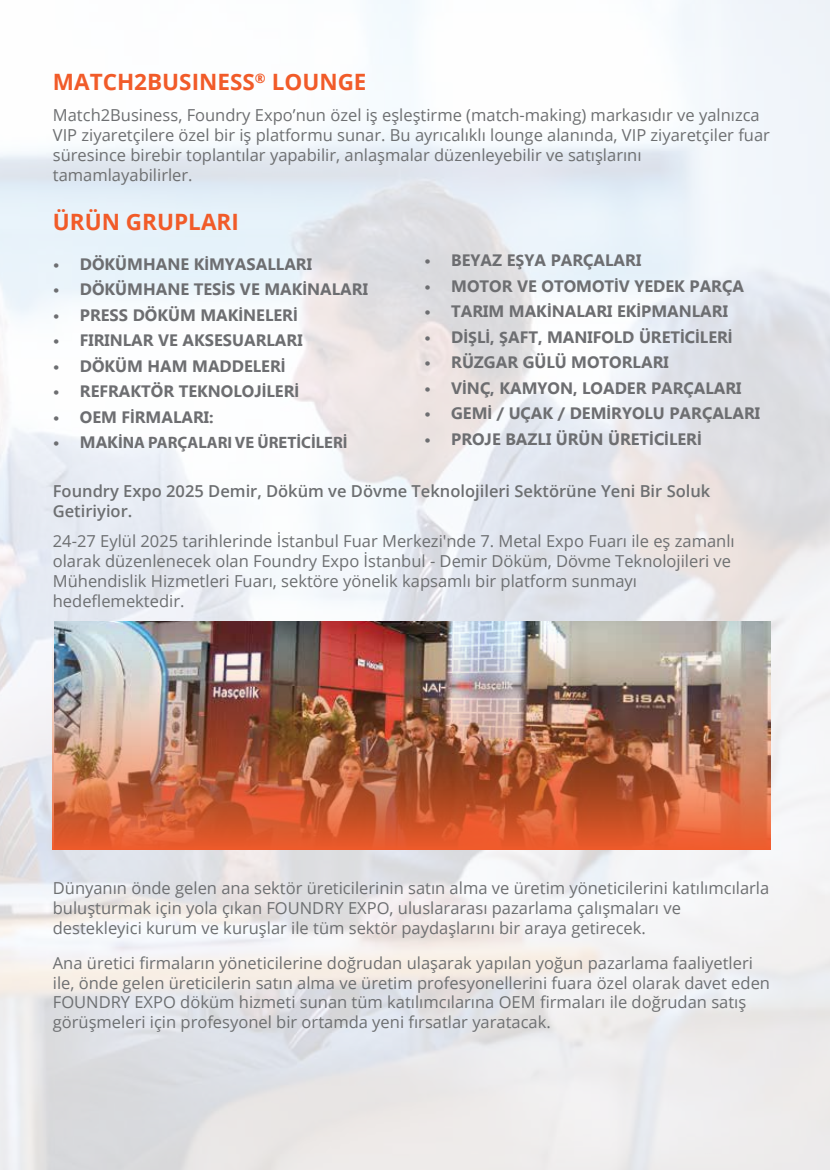
<style>
.page{position:relative;width:830px;height:1170px;background:#fff}
.page>*{position:absolute;margin:0;border:0;box-sizing:border-box;transform-origin:0 0}
.t1{font:700 22.5px "Open Sans";color:#f15b29}
.t2{font:16.5px/19.8px "Open Sans";color:#6d6f71}
.t3{font:700 16.5px "Microsoft Tai Le";color:#6d6e71}
.t4{font:600 16.5px/19.8px "Open Sans";color:#6d6f71}
.t5{font:700 16.5px "Myriad Pro";color:#6d6e71}
.s1{font-family:"Myriad Pro"}
.s2{font-family:"Microsoft Tai Le"}
</style>
<div class="page">
<img style="left:0;top:0;width:829px;height:1169px">
<img style="left:53px;top:621px;width:717px;height:228px">
<h1 class="t1" style="left:53px;top:66px;width:315px">MATCH2BUSINESS<sup>®</sup> LOUNGE</h1>
<p class="t2" style="left:53px;top:105px;width:718px">Match2Business, Foundry Expo’nun özel iş eşleştirme (match-making) markasıdır ve yalnızca VIP ziyaretçilere özel bir iş platformu sunar. Bu ayrıcalıklı lounge alanında, VIP ziyaretçiler fuar süresince birebir toplantılar yapabilir, anlaşmalar düzenleyebilir ve satışlarını tamamlayabilirler.</p>
<h1 class="t1" style="left:53px;top:206px;width:187px">ÜRÜN GRUPLARI</h1>
<p class="t3" style="left:53px;top:254px;width:260px">• DÖKÜMHANE K<span class="s1">İ</span>MYASALLARI</p>
<p class="t3" style="left:53px;top:280px;width:316px">• DÖKÜMHANE TES<span class="s1">İ</span>S VE MAK<span class="s1">İ</span>NALARI</p>
<p class="t3" style="left:53px;top:305px;width:246px">• PRESS DÖKÜM MAK<span class="s1">İ</span>NELER<span class="s1">İ</span></p>
<p class="t3" style="left:53px;top:331px;width:251px">• FIRINLAR VE AKSESUARLARI</p>
<p class="t3" style="left:53px;top:356px;width:234px">• DÖKÜM HAM MADDELER<span class="s1">İ</span></p>
<p class="t3" style="left:53px;top:382px;width:248px">• REFRAKTÖR TEKNOLOJ<span class="s1">İ</span>LER<span class="s1">İ</span></p>
<p class="t3" style="left:53px;top:407px;width:162px">• OEM F<span class="s1">İ</span>RMALARI:</p>
<p class="t5" style="left:53px;top:432px;width:296px"><span class="s2">• MAK</span>İNA PARÇALARI VE ÜRETİCİLERİ</p>
<p class="t3" style="left:424px;top:251px;width:218px">• BEYAZ E<span class="s1">Ş</span>YA PARÇALARI</p>
<p class="t3" style="left:424px;top:276px;width:321px">• MOTOR VE OTOMOT<span class="s1">İ</span>V YEDEK PARÇA</p>
<p class="t3" style="left:424px;top:302px;width:305px">• TARIM MAK<span class="s1">İ</span>NALARI EK<span class="s1">İ</span>PMANLARI</p>
<p class="t3" style="left:424px;top:327px;width:310px">• D<span class="s1">İŞ</span>L<span class="s1">İ</span>, <span class="s1">Ş</span>AFT, MANIFOLD ÜRET<span class="s1">İ</span>C<span class="s1">İ</span>LER<span class="s1">İ</span></p>
<p class="t3" style="left:424px;top:353px;width:246px">• RÜZGAR GÜLÜ MOTORLARI</p>
<p class="t3" style="left:424px;top:378px;width:318px">• V<span class="s1">İ</span>NÇ, KAMYON, LOADER PARÇALARI</p>
<p class="t3" style="left:424px;top:404px;width:337px">• GEM<span class="s1">İ</span> / UÇAK / DEM<span class="s1">İ</span>RYOLU PARÇALARI</p>
<p class="t3" style="left:424px;top:429px;width:279px">• PROJE BAZLI ÜRÜN ÜRET<span class="s1">İ</span>C<span class="s1">İ</span>LER<span class="s1">İ</span></p>
<p class="t4" style="left:53px;top:480px;width:658px">Foundry Expo 2025 Demir, Döküm ve Dövme Teknolojileri Sektörüne Yeni Bir Soluk<br>Getiriyior.</p>
<p class="t2" style="left:53px;top:531px;width:683px">24-27 Eylül 2025 tarihlerinde İstanbul Fuar Merkezi'nde 7. Metal Expo Fuarı ile eş zamanlı olarak düzenlenecek olan Foundry Expo İstanbul - Demir Döküm, Dövme Teknolojileri ve Mühendislik Hizmetleri Fuarı, sektöre yönelik kapsamlı bir platform sunmayı hedeflemektedir.</p>
<p class="t2" style="left:53px;top:877px;width:717px">Dünyanın önde gelen ana sektör üreticilerinin satın alma ve üretim yöneticilerini katılımcılarla buluşturmak için yola çıkan FOUNDRY EXPO, uluslararası pazarlama çalışmaları ve destekleyici kurum ve kuruşlar ile tüm sektör paydaşlarını bir araya getirecek.</p>
<p class="t2" style="left:53px;top:952px;width:718px">Ana üretici firmaların yöneticilerine doğrudan ulaşarak yapılan yoğun pazarlama faaliyetleri ile, önde gelen üreticilerin satın alma ve üretim profesyonellerini fuara özel olarak davet eden FOUNDRY EXPO döküm hizmeti sunan tüm katılımcılarına OEM firmaları ile doğrudan satış görüşmeleri için profesyonel bir ortamda yeni fırsatlar yaratacak.</p>
</div>
